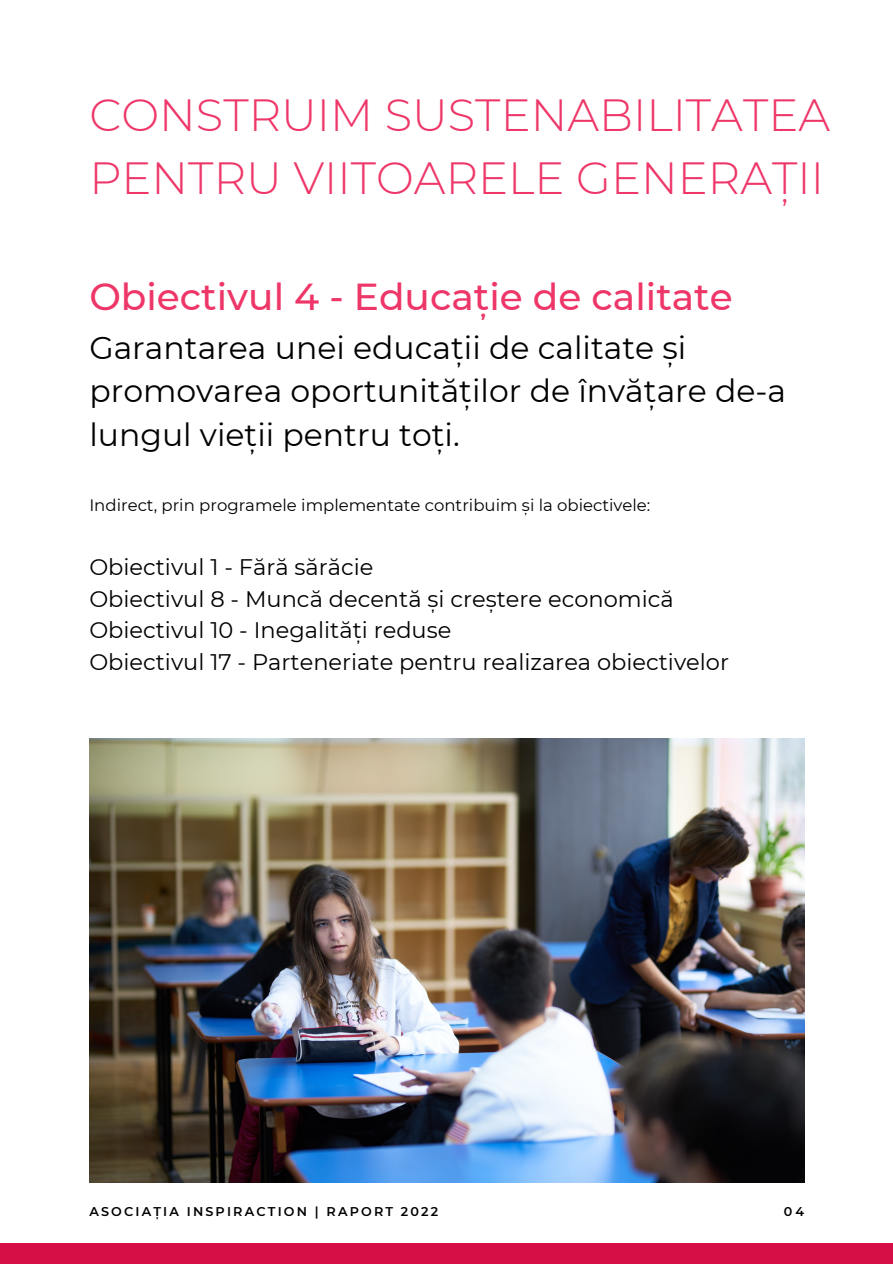
<style>
.page{position:relative;width:893px;height:1264px;background:#fff}
.page>*{position:absolute;margin:0;border:0;box-sizing:border-box;transform-origin:0 0}
.t1{font:300 45px/63px "Montserrat";color:#ee3668}
.t2{font:500 37.5px "Montserrat";color:#ee3668}
.t3{font:31.5px/43.8px "Montserrat";color:#000}
.t4{font:22.5px "Montserrat";color:#000}
.t5{font:16.5px "Montserrat";color:#000}
.t6{font:600 12.75px "Montserrat";letter-spacing:.17em;color:#000}
</style>
<div class="page">
<img style="left:89px;top:738px;width:715px;height:444px">
<div style="left:0;top:1243px;width:892px;height:20px;background:#d61046"></div>
<p class="t1" style="left:89px;top:83px;width:742px">CONSTRUIM SUSTENABILITATEA<br>PENTRU VIITOARELE GENERAȚII</p>
<p class="t2" style="left:89px;top:274px;width:645px">Obiectivul 4 - Educație de calitate</p>
<p class="t3" style="left:89px;top:325px;width:698px">Garantarea unei educaţii de calitate şi promovarea oportunităţilor de învăţare de-a lungul vieţii pentru toţi.</p>
<p class="t5" style="left:89px;top:495px;width:562px">Indirect, prin programele implementate contribuim și la obiectivele:</p>
<p class="t4" style="left:89px;top:553px;width:286px">Obiectivul 1 - Fără sărăcie</p>
<p class="t4" style="left:89px;top:585px;width:586px">Obiectivul 8 - Muncă decentă și creștere economică</p>
<p class="t4" style="left:89px;top:616px;width:363px">Obiectivul 10 - Inegalități reduse</p>
<p class="t4" style="left:89px;top:648px;width:641px">Obiectivul 17 - Parteneriate pentru realizarea obiectivelor</p>
<p class="t6" style="left:89px;top:1203px;width:350px">ASOCIAȚIA INSPIRACTION | RAPORT 2022</p>
<p class="t6" style="left:783px;top:1203px;width:22px">04</p>
</div>
